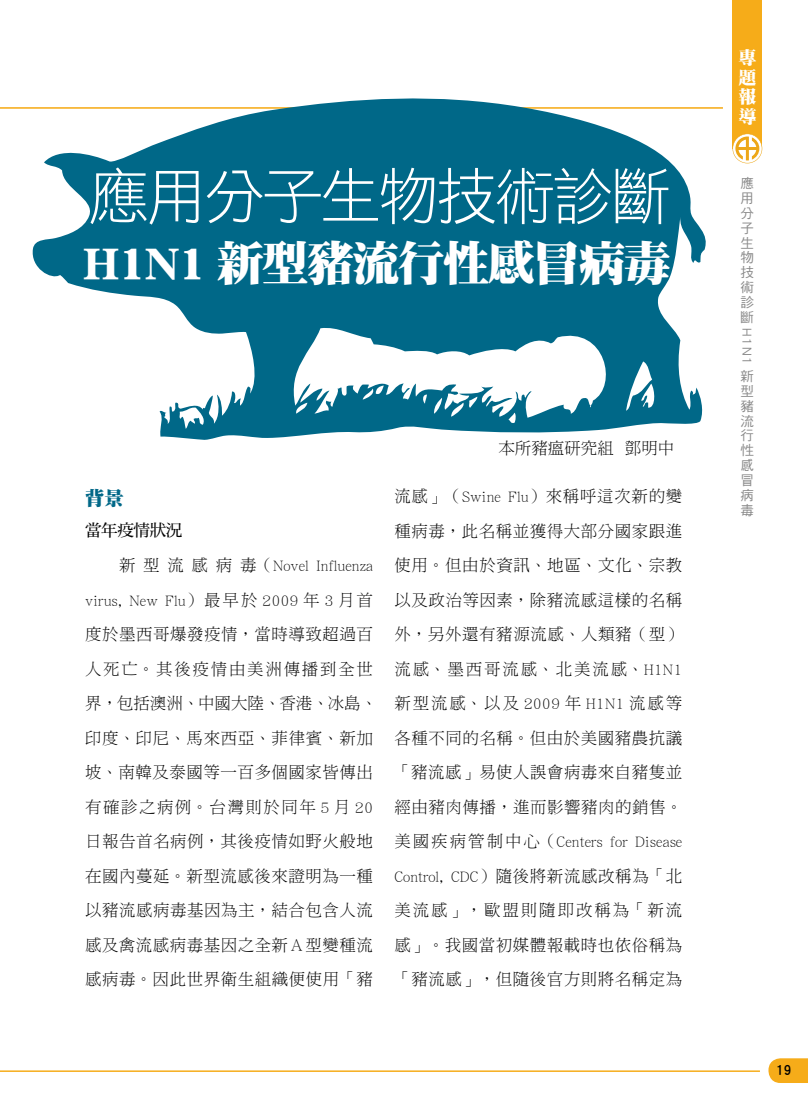
<style>
.page{position:relative;width:808px;height:1106px;background:#fff}
.page>*{position:absolute;margin:0;border:0;box-sizing:border-box;transform-origin:0 0}
.t1{font:61.05px "DF Hei Std W3";letter-spacing:-.05em;color:#fff}
.t2{font:47.7px "DF Ming Std W12";letter-spacing:-.05em;color:#fff}
.t3{font:19.5px "DF Ming Std W12";color:#006888}
.t4{font:18px/19.8px "DF Ming Std W12";color:#fff;text-align:justify}
.t5{font:16.5px/34.5px "DF Ming Std W3";letter-spacing:.03em;color:#000}
.t6{font:16.5px "DF Ming Std W3";color:#000}
.t7{font:16.5px "DF Ming Std W7";letter-spacing:-.02em;color:#000}
.t8{font:15px "DF Hei Std W7";color:#000}
.t9{font:13.5px/14.9px "DF Hei Std W5";color:#898989;text-align:justify}
</style>
<div class="page">
<div style="left:732px;top:0;width:30px;height:148px;background:#f6ac19"></div>
<svg style="left:732px;top:134px;width:30px;height:29px"></svg>
<hr style="left:0;top:107px;width:723px;height:1px;background:#f6ac19">
<hr style="left:0;top:1070px;width:760px;height:1px;background:#f6ac19">
<svg style="left:768px;top:1058px;width:40px;height:25px"></svg>
<svg style="left:30px;top:98px;width:680px;height:342px;fill:#006888"></svg>
<h1 class="t1" style="left:88px;top:163px;width:584px">應用分子生物技術診斷</h1>
<h2 class="t2" style="left:82px;top:237px;width:590px">H1N1 新型豬流行性感冒病毒</h2>
<p class="t3" style="left:85px;top:487px;width:40px">背景</p>
<p class="t7" style="left:85px;top:521px;width:99px">當年疫情狀況</p>
<p class="t5" style="left:85px;top:547px;width:294px;text-indent:34px">新型流感病毒（Novel Influenza virus, New Flu）最早於 2009 年 3 月首度於墨西哥爆發疫情，當時導致超過百人死亡。其後疫情由美洲傳播到全世界，包括澳洲、中國大陸、香港、冰島、印度、印尼、馬來西亞、菲律賓、新加坡、南韓及泰國等一百多個國家皆傳出有確診之病例。台灣則於同年 5 月 20日報告首名病例，其後疫情如野火般地在國內蔓延。新型流感後來證明為一種以豬流感病毒基因為主，結合包含人流感及禽流感病毒基因之全新Ａ型變種流感病毒。因此世界衛生組織便使用「豬</p>
<p class="t6" style="left:498px;top:439px;width:177px">本所豬瘟研究組 鄧明中</p>
<p class="t5" style="left:394px;top:478px;width:290px;text-align:justify">流感」（Swine Flu）來稱呼這次新的變種病毒，此名稱並獲得大部分國家跟進使用。但由於資訊、地區、文化、宗教以及政治等因素，除豬流感這樣的名稱外，另外還有豬源流感、人類豬（型）流感、墨西哥流感、北美流感、H1N1新型流感、以及 2009 年 H1N1 流感等各種不同的名稱。但由於美國豬農抗議「豬流感」易使人誤會病毒來自豬隻並經由豬肉傳播，進而影響豬肉的銷售。美國疾病管制中心（Centers for Disease Control, CDC）隨後將新流感改稱為「北美流感」，歐盟則隨即改稱為「新流感」。我國當初媒體報載時也依俗稱為「豬流感」，但隨後官方則將名稱定為</p>
<p class="t4" style="left:738px;top:47px;width:19px">專題報導</p>
<p class="t9" style="left:741px;top:176px;width:15px">應用分子生物技術診斷</p>
<p class="t9" style="left:755px;top:328px;width:38px;rotate:90deg">H1N1</p>
<p class="t9" style="left:741px;top:368px;width:15px">新型豬流行性感冒病毒</p>
<p class="t8" style="left:775px;top:1061px;width:18px">19</p>
</div>
